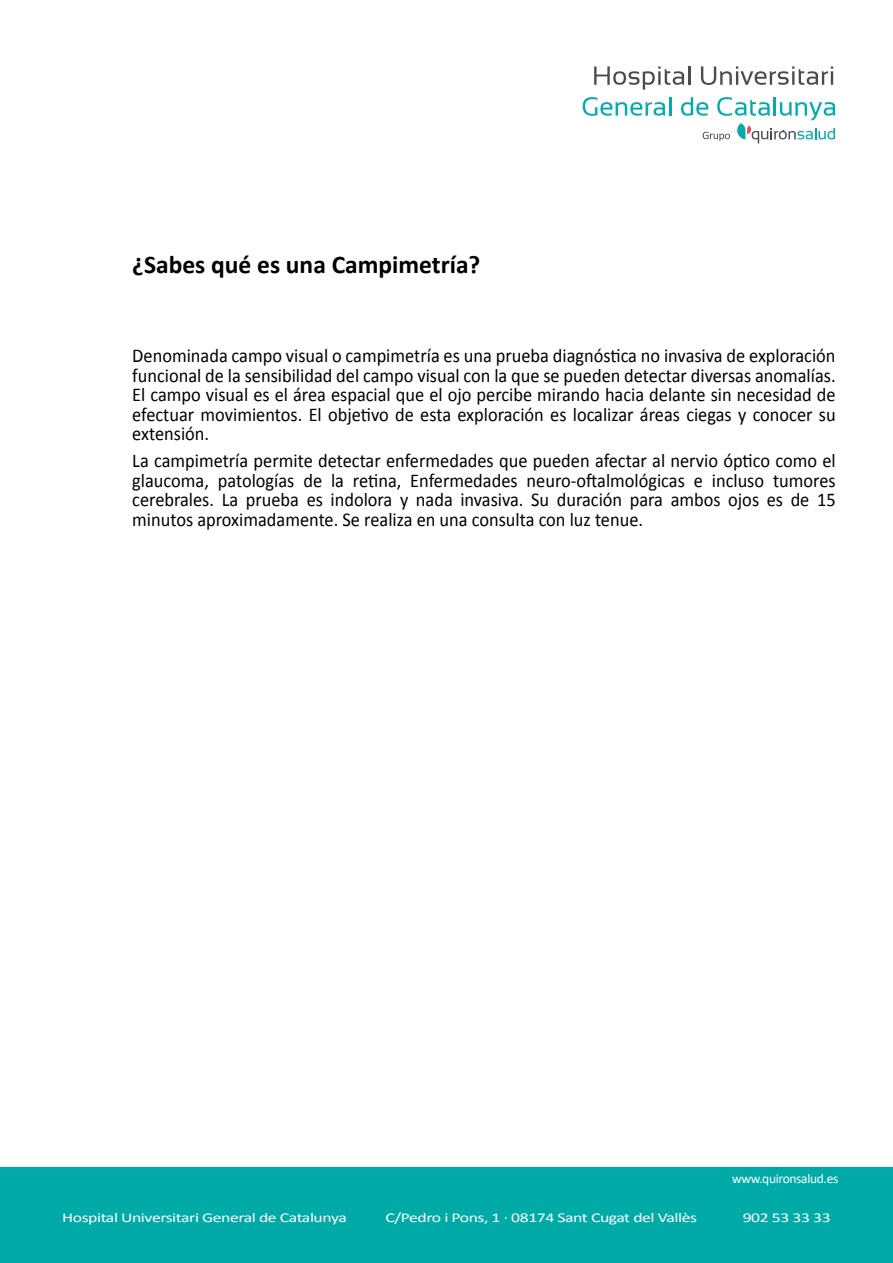
<style>
.page{position:relative;width:893px;height:1263px;background:#fff}
.page>*{position:absolute;margin:0;border:0;box-sizing:border-box;transform-origin:0 0}
.t1{font:700 25.5px "Calibri";color:#000}
.t2{font:19.5px/19.5px "Calibri";color:#000;text-align:justify;scale:.94 1}
.t3{font:13.5px "Calibri";letter-spacing:-.025em;color:#fff;scale:1.31 1}
.t4{font:13.5px "Calibri";letter-spacing:-.025em;color:#fff}
</style>
<div class="page">
<div style="left:0;top:1167px;width:893px;height:96px;background:#00aaa6"></div>
<svg style="left:594px;top:66px;width:96px;height:24px"></svg>
<svg style="left:701px;top:66px;width:132px;height:19px"></svg>
<svg style="left:583px;top:97px;width:88px;height:19px"></svg>
<svg style="left:681px;top:97px;width:154px;height:46px"></svg>
<h1 class="t1" style="left:132px;top:248px;width:350px">¿Sabes qué es una Campimetría?</h1>
<p class="t2" style="left:132px;top:346px;width:750px">Denominada campo visual o campimetría es una prueba diagnóstica no invasiva de exploración funcional de la sensibilidad del campo visual con la que se pueden detectar diversas anomalías.<br>El campo visual es el área espacial que el ojo percibe mirando hacia delante sin necesidad de efectuar movimientos. El objetivo de esta exploración es localizar áreas ciegas y conocer su extensión.</p>
<p class="t2" style="left:132px;top:451px;width:750px">La campimetría permite detectar enfermedades que pueden afectar al nervio óptico como el glaucoma, patologías de la retina, Enfermedades neuro-oftalmológicas e incluso tumores cerebrales. La prueba es indolora y nada invasiva. Su duración para ambos ojos es de 15 minutos aproximadamente. Se realiza en una consulta con luz tenue.</p>
<p class="t4" style="left:732px;top:1170px;width:108px">www.quironsalud.es</p>
<p class="t3" style="left:62px;top:1209px;width:219px">Hospital Universitari General de Catalunya</p>
<p class="t3" style="left:385px;top:1209px;width:239px">C/Pedro i Pons, 1 · 08174 Sant Cugat del Vallès</p>
<p class="t3" style="left:743px;top:1209px;width:69px">902 53 33 33</p>
</div>
